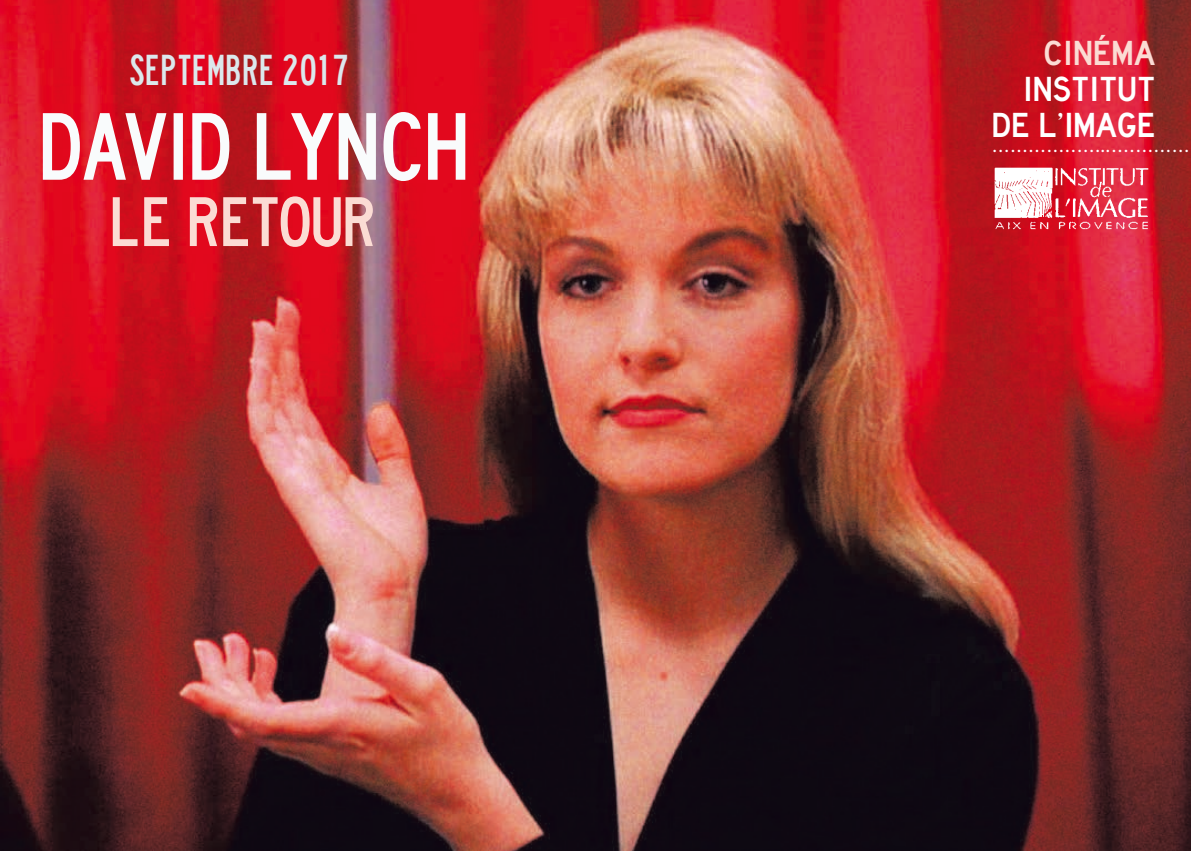
<style>
.page{position:relative;width:1191px;height:851px;background:#fff}
.page>*{position:absolute;margin:0;border:0;box-sizing:border-box;transform-origin:0 0}
.t1{font:88.2px "laneb";letter-spacing:-.025em;color:#f9fbfc}
.t2{font:64.6px "laneb";letter-spacing:-.025em;color:#fbdcd4}
.t3{font:40px "lanea";color:#dce8ec}
.t4{font:32px/36px "lanec";letter-spacing:-.01em;color:#fff;text-align:right}
.t5{font:32px "lanec";color:#fbdcd4}
.t6{font:20px "laneb";color:#fff}
</style>
<div class="page">
<img style="left:0;top:0;width:1191px;height:850px">
<img style="left:987px;top:158px;width:167px;height:73px">
<h3 class="t3" style="left:129px;top:46px;width:222px">SEPTEMBRE 2017</h3>
<h1 class="t1" style="left:39px;top:94px;width:432px">DAVID LYNCH</h1>
<h2 class="t2" style="left:109px;top:183px;width:269px">LE RETOUR</h2>
<h3 class="t5" style="left:1043px;top:34px;width:114px">CINÉMA</h3>
<h3 class="t4" style="left:992px;top:72px;width:165px">INSTITUT<br>DE L’IMAGE</h3>
<p class="t6" style="left:992px;top:133px;width:198px">.................….............</p>
</div>
